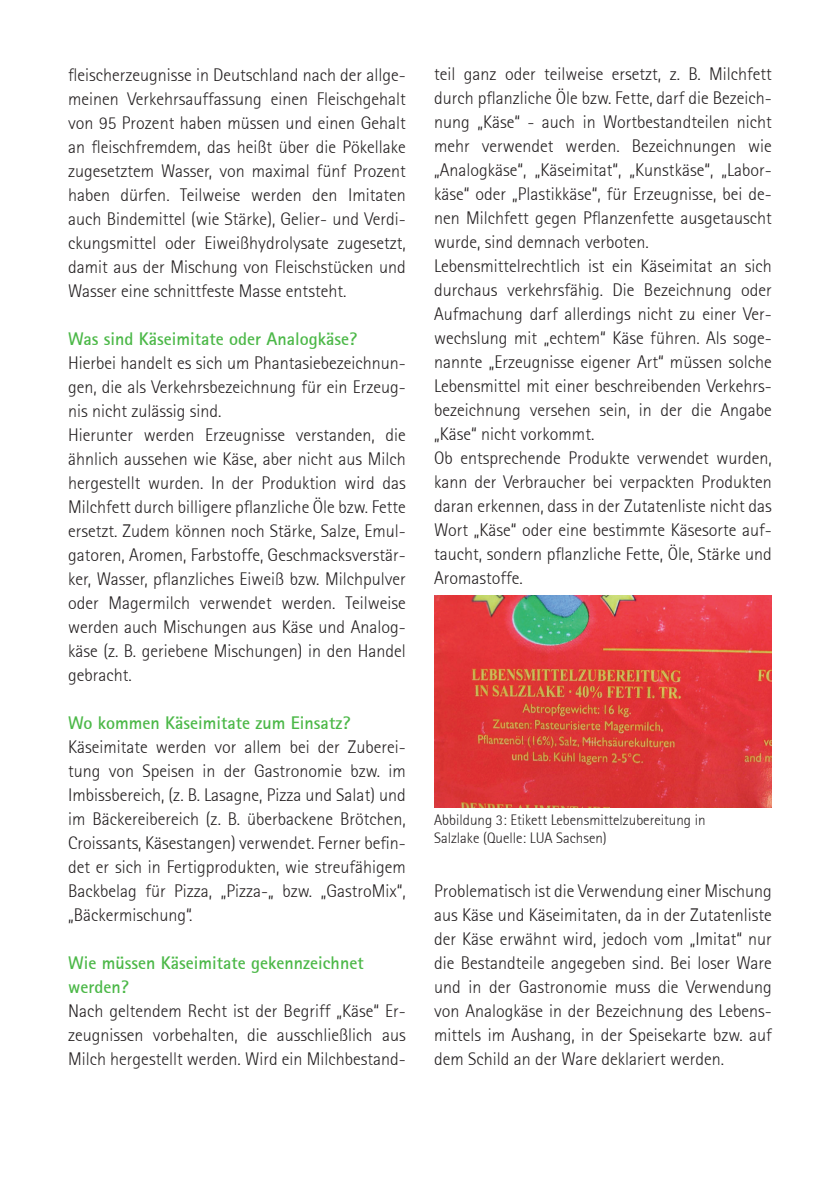
<style>
.page{position:relative;width:840px;height:1191px;background:#fff}
.page>*{position:absolute;margin:0;border:0;box-sizing:border-box;transform-origin:0 0}
.t1{font:300 18px/24px "Rotis Sans Serif";color:#231f20;text-align:justify}
.t2{font:700 18px/24px "Rotis Sans Serif";color:#4cb848}
.t3{font:300 15px/18px "Rotis Sans Serif";color:#231f20}
</style>
<div class="page">
<img style="left:434px;top:595px;width:337px;height:212px">
<p class="t1" style="left:68px;top:62px;width:339px">fleischerzeugnisse in Deutschland nach der allge&shy;meinen Verkehrsauffassung einen Fleischgehalt von 95 Prozent haben müssen und einen Gehalt an fleischfremdem, das heißt über die Pökellake zugesetztem Wasser, von maximal fünf Prozent haben dürfen. Teilweise werden den Imitaten auch Bindemittel (wie Stärke), Gelier- und Verdi&shy;ckungsmittel oder Eiweißhydrolysate zugesetzt, damit aus der Mischung von Fleischstücken und Wasser eine schnittfeste Masse entsteht.</p>
<p class="t2" style="left:68px;top:326px;width:290px">Was sind Käseimitate oder Analogkäse?</p>
<p class="t1" style="left:68px;top:350px;width:339px;text-align:left">Hierbei handelt es sich um Phantasiebezeichnun&shy;gen, die als Verkehrsbezeichnung für ein Erzeug&shy;nis nicht zulässig sind.<br>Hierunter werden Erzeugnisse verstanden, die ähnlich aussehen wie Käse, aber nicht aus Milch hergestellt wurden. In der Produktion wird das Milchfett durch billigere pflanzliche Öle bzw. Fette ersetzt. Zudem können noch Stärke, Salze, Emul&shy;gatoren, Aromen, Farbstoffe, Geschmacksverstär&shy;ker, Wasser, pflanzliches Eiweiß bzw. Milchpulver oder Magermilch verwendet werden. Teilweise werden auch Mischungen aus Käse und Analog&shy;käse (z. B. geriebene Mischungen) in den Handel gebracht.</p>
<p class="t2" style="left:68px;top:710px;width:283px">Wo kommen Käseimitate zum Einsatz?</p>
<p class="t1" style="left:68px;top:734px;width:339px">Käseimitate werden vor allem bei der Zuberei&shy;tung von Speisen in der Gastronomie bzw. im Imbissbereich, (z. B. Lasagne, Pizza und Salat) und im Bäckereibereich (z. B. überbackene Brötchen, Croissants, Käsestangen) verwendet. Ferner befin&shy;det er sich in Fertigprodukten, wie streufähigem Backbelag für Pizza, „Pizza-„ bzw. „GastroMix“, „Bäckermischung“.</p>
<p class="t2" style="left:68px;top:950px;width:297px">Wie müssen Käseimitate gekennzeichnet werden?</p>
<p class="t1" style="left:68px;top:998px;width:339px">Nach geltendem Recht ist der Begriff „Käse“ Er&shy;zeugnissen vorbehalten, die ausschließlich aus Milch hergestellt werden. Wird ein Milchbestand-</p>
<p class="t1" style="left:434px;top:62px;width:339px;text-align:left">teil ganz oder teilweise ersetzt, z. B. Milchfett durch pflanzliche Öle bzw. Fette, darf die Bezeich&shy;nung „Käse“ - auch in Wortbestandteilen nicht mehr verwendet werden. Bezeichnungen wie „Analogkäse“, „Käseimitat“, „Kunstkäse“, „Labor&shy;käse“ oder „Plastikkäse“, für Erzeugnisse, bei de&shy;nen Milchfett gegen Pflanzenfette ausgetauscht wurde, sind demnach verboten.<br>Lebensmittelrechtlich ist ein Käseimitat an sich durchaus verkehrsfähig. Die Bezeichnung oder Aufmachung darf allerdings nicht zu einer Ver&shy;wechslung mit „echtem“ Käse führen. Als soge&shy;nannte „Erzeugnisse eigener Art“ müssen solche Lebensmittel mit einer beschreibenden Verkehrs&shy;bezeichnung versehen sein, in der die Angabe „Käse“ nicht vorkommt.<br>Ob entsprechende Produkte verwendet wurden, kann der Verbraucher bei verpackten Produkten daran erkennen, dass in der Zutatenliste nicht das Wort „Käse“ oder eine bestimmte Käsesorte auf&shy;taucht, sondern pflanzliche Fette, Öle, Stärke und Aromastoffe.</p>
<p class="t3" style="left:434px;top:810px;width:273px">Abbildung 3: Etikett Lebensmittelzubereitung in<br>Salzlake (Quelle: LUA Sachsen)</p>
<p class="t1" style="left:434px;top:878px;width:339px">Problematisch ist die Verwendung einer Mischung aus Käse und Käseimitaten, da in der Zutatenliste der Käse erwähnt wird, jedoch vom „Imitat“ nur die Bestandteile angegeben sind. Bei loser Ware und in der Gastronomie muss die Verwendung von Analogkäse in der Bezeichnung des Lebens&shy;mittels im Aushang, in der Speisekarte bzw. auf dem Schild an der Ware deklariert werden.</p>
</div>
